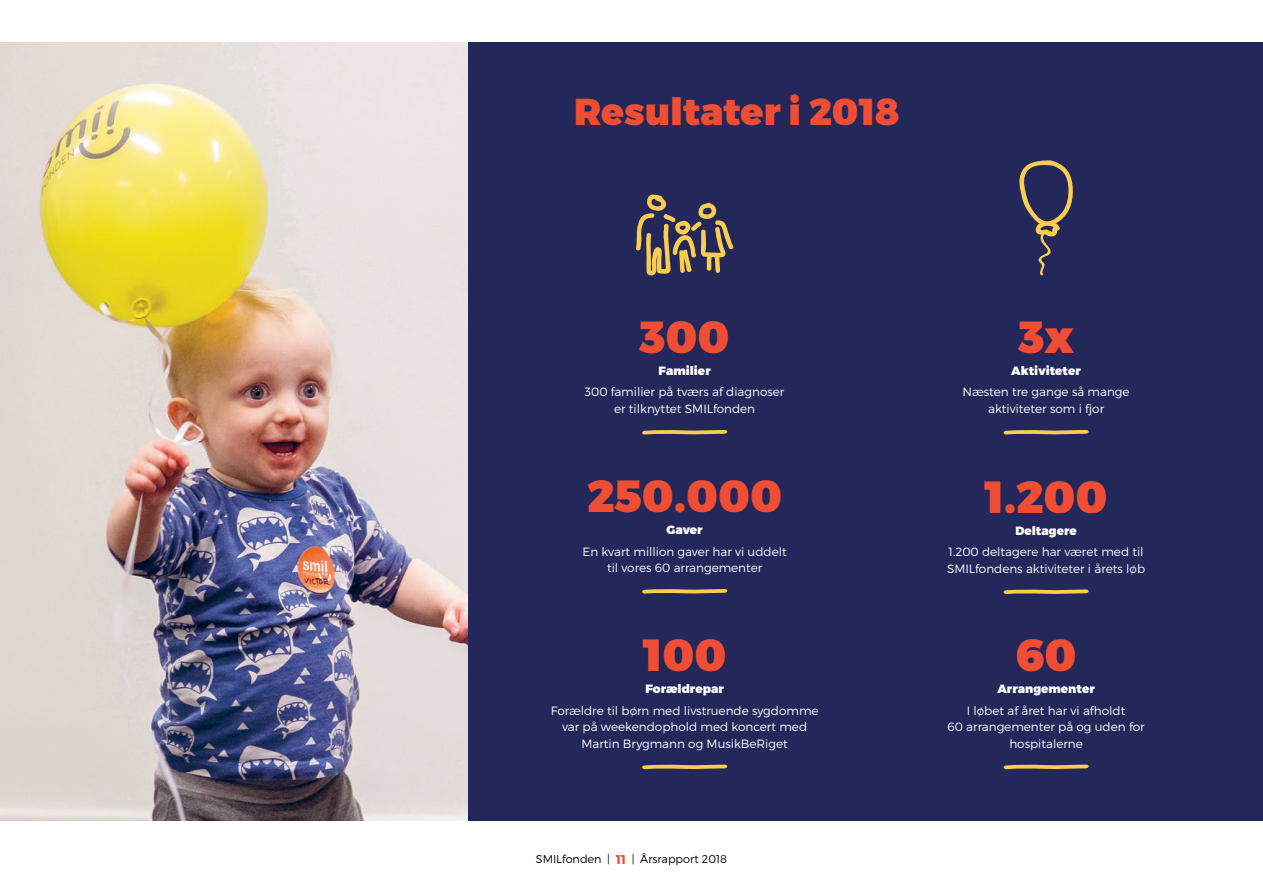
<style>
.page{position:relative;width:1263px;height:893px;background:#fff}
.page>*{position:absolute;margin:0;border:0;box-sizing:border-box;transform-origin:0 0}
.t1{font:900 45px "Montserrat";color:#f04e34}
.t2{font:900 37.5px "Montserrat";color:#f04e34}
.t3{font:300 12px/16.5px "Montserrat";color:#fff;text-align:center}
.t4{font:900 12px "Montserrat";color:#fff}
.t5{font:300 11.25px "Montserrat";color:#000}
.s1{font-weight:700;font-size:12.75px;color:#f04e34}
</style>
<div class="page">
<div style="left:468px;top:43px;width:795px;height:778px;background:#23275a"></div>
<img style="left:0;top:43px;width:468px;height:778px">
<svg style="left:636px;top:194px;width:98px;height:82px"></svg>
<svg style="left:1019px;top:160px;width:54px;height:116px"></svg>
<svg style="left:1003px;top:589px;width:86px;height:5px"></svg>
<svg style="left:642px;top:430px;width:85px;height:5px"></svg>
<svg style="left:1003px;top:430px;width:86px;height:5px"></svg>
<svg style="left:1003px;top:765px;width:86px;height:4px"></svg>
<svg style="left:642px;top:764px;width:85px;height:5px"></svg>
<svg style="left:642px;top:589px;width:85px;height:5px"></svg>
<h2 class="t2" style="left:574px;top:88px;width:327px">Resultater i 2018</h2>
<h1 class="t1" style="left:640px;top:309px;width:92px">300</h1>
<p class="t4" style="left:658px;top:363px;width:54px">Familier</p>
<p class="t3" style="left:585px;top:384px;width:201px">300 familier på tværs af diagnoser er tilknyttet SMILfonden</p>
<h1 class="t1" style="left:587px;top:468px;width:197px">250.000</h1>
<p class="t4" style="left:666px;top:523px;width:38px">Gaver</p>
<p class="t3" style="left:582px;top:543px;width:206px">En kvart million gaver har vi uddelt til vores 60 arrangementer</p>
<h1 class="t1" style="left:643px;top:627px;width:85px">100</h1>
<p class="t4" style="left:645px;top:682px;width:80px">Forældrepar</p>
<p class="t3" style="left:551px;top:702px;width:269px">Forældre til børn med livstruende sygdomme var på weekendophold med koncert med<br>Martin Brygmann og MusikBeRiget</p>
<p class="t5" style="left:536px;top:852px;width:193px">SMILfonden | <span class="s1">11</span> | Årsrapport 2018</p>
<h1 class="t1" style="left:1018px;top:309px;width:57px">3x</h1>
<p class="t4" style="left:1011px;top:363px;width:71px">Aktiviteter</p>
<p class="t3" style="left:962px;top:384px;width:169px">Næsten tre gange så mange aktiviteter som i fjor</p>
<h1 class="t1" style="left:984px;top:468px;width:125px">1.200</h1>
<p class="t4" style="left:1015px;top:523px;width:63px">Deltagere</p>
<p class="t3" style="left:947px;top:543px;width:200px;text-align:left">1.200 deltagere har været med til<br>SMILfondens aktiviteter i årets løb</p>
<h1 class="t1" style="left:1015px;top:627px;width:63px">60</h1>
<p class="t4" style="left:997px;top:682px;width:99px">Arrangementer</p>
<p class="t3" style="left:947px;top:702px;width:199px">I løbet af året har vi afholdt<br>60 arrangementer på og uden for hospitalerne</p>
</div>
